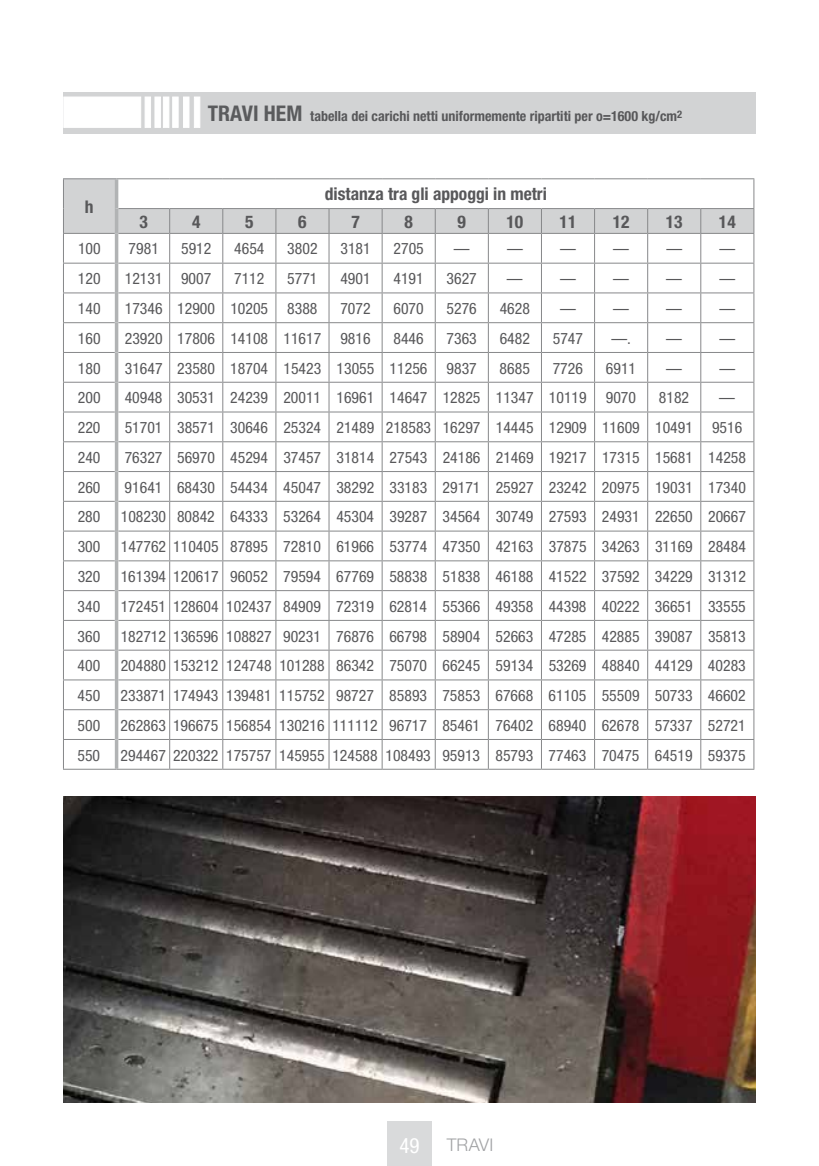
<style>
.page{position:relative;width:819px;height:1166px;background:#fff}
.page>*{position:absolute;margin:0;border:0;box-sizing:border-box;transform-origin:0 0}
.t1{font:condensed 21px "Helvetica Neue";color:#fff}
.t2{font:700 condensed 17.5px "Helvetica Neue";color:#58585a}
.t3{font:300 17.5px "Helvetica Neue";letter-spacing:.01em;color:#a1a2a4}
.t4{font:condensed 15.75px "Helvetica Neue";color:#58585a}
.t5{font:700 condensed 14px "Helvetica Neue";color:#58585a}
.s1{font-size:21.7px;color:#5a5b5d}
</style>
<div class="page">
<img style="left:63px;top:796px;width:693px;height:307px">
<hr style="left:63px;top:178px;width:54px;height:1px;background:#87888a">
<hr style="left:117px;top:178px;width:53px;height:1px;background:#87888a">
<hr style="left:170px;top:178px;width:53px;height:1px;background:#87888a">
<hr style="left:223px;top:178px;width:53px;height:1px;background:#87888a">
<hr style="left:276px;top:178px;width:53px;height:1px;background:#87888a">
<hr style="left:329px;top:178px;width:53px;height:1px;background:#87888a">
<hr style="left:382px;top:178px;width:53px;height:1px;background:#87888a">
<hr style="left:435px;top:178px;width:53px;height:1px;background:#87888a">
<hr style="left:488px;top:178px;width:53px;height:1px;background:#87888a">
<hr style="left:541px;top:178px;width:53px;height:1px;background:#87888a">
<hr style="left:594px;top:178px;width:53px;height:1px;background:#87888a">
<hr style="left:647px;top:178px;width:53px;height:1px;background:#87888a">
<hr style="left:700px;top:178px;width:54px;height:1px;background:#87888a">
<svg style="left:63px;top:179px;width:691px;height:590px"></svg>
<hr style="left:63px;top:769px;width:54px;height:1px;background:#87888a">
<hr style="left:117px;top:769px;width:53px;height:1px;background:#87888a">
<hr style="left:170px;top:769px;width:53px;height:1px;background:#87888a">
<hr style="left:223px;top:769px;width:53px;height:1px;background:#87888a">
<hr style="left:276px;top:769px;width:53px;height:1px;background:#87888a">
<hr style="left:329px;top:769px;width:53px;height:1px;background:#87888a">
<hr style="left:382px;top:769px;width:53px;height:1px;background:#87888a">
<hr style="left:435px;top:769px;width:53px;height:1px;background:#87888a">
<hr style="left:488px;top:769px;width:53px;height:1px;background:#87888a">
<hr style="left:541px;top:769px;width:53px;height:1px;background:#87888a">
<hr style="left:594px;top:769px;width:53px;height:1px;background:#87888a">
<hr style="left:647px;top:769px;width:53px;height:1px;background:#87888a">
<hr style="left:700px;top:769px;width:54px;height:1px;background:#87888a">
<hr style="left:115px;top:179px;width:3px;height:30px;background:#b1b3b4">
<hr style="left:115px;top:209px;width:3px;height:24px;background:#b1b3b4">
<hr style="left:115px;top:233px;width:3px;height:30px;background:#b1b3b4">
<hr style="left:115px;top:263px;width:3px;height:30px;background:#b1b3b4">
<hr style="left:115px;top:293px;width:3px;height:30px;background:#b1b3b4">
<hr style="left:115px;top:323px;width:3px;height:29px;background:#b1b3b4">
<hr style="left:115px;top:352px;width:3px;height:30px;background:#b1b3b4">
<hr style="left:115px;top:382px;width:3px;height:30px;background:#b1b3b4">
<hr style="left:115px;top:412px;width:3px;height:30px;background:#b1b3b4">
<hr style="left:115px;top:442px;width:3px;height:29px;background:#b1b3b4">
<hr style="left:115px;top:471px;width:3px;height:30px;background:#b1b3b4">
<hr style="left:115px;top:501px;width:3px;height:30px;background:#b1b3b4">
<hr style="left:115px;top:531px;width:3px;height:30px;background:#b1b3b4">
<hr style="left:115px;top:561px;width:3px;height:30px;background:#b1b3b4">
<hr style="left:115px;top:591px;width:3px;height:29px;background:#b1b3b4">
<hr style="left:115px;top:620px;width:3px;height:30px;background:#b1b3b4">
<hr style="left:115px;top:650px;width:3px;height:30px;background:#b1b3b4">
<hr style="left:115px;top:680px;width:3px;height:30px;background:#b1b3b4">
<hr style="left:115px;top:710px;width:3px;height:29px;background:#b1b3b4">
<hr style="left:115px;top:739px;width:3px;height:30px;background:#b1b3b4">
<div style="left:63px;top:92px;width:693px;height:41px;background:#d2d3d4"></div>
<div style="left:194px;top:97px;width:6px;height:31px;background:#fff"></div>
<div style="left:183px;top:97px;width:6px;height:31px;background:#fff"></div>
<div style="left:172px;top:97px;width:6px;height:31px;background:#fff"></div>
<div style="left:163px;top:97px;width:6px;height:31px;background:#fff"></div>
<div style="left:155px;top:97px;width:6px;height:31px;background:#fff"></div>
<div style="left:145px;top:97px;width:6px;height:31px;background:#fff"></div>
<div style="left:63px;top:97px;width:78px;height:31px;background:#fff"></div>
<div style="left:387px;top:1121px;width:45px;height:45px;background:#d9dadb"></div>
<p class="t2" style="left:85px;top:196px;width:10px">h</p>
<p class="t5" style="left:208px;top:108px;width:476px"><span class="s1">TRAVI HEM</span> tabella dei carichi netti uniformemente ripartiti per o=1600 kg/cm<sup>2</sup></p>
<p class="t2" style="left:325px;top:184px;width:224px">distanza tra gli appoggi in metri</p>
<p class="t2" style="left:140px;top:211px;width:10px">3</p>
<p class="t2" style="left:192px;top:211px;width:10px">4</p>
<p class="t2" style="left:245px;top:211px;width:10px">5</p>
<p class="t2" style="left:298px;top:211px;width:10px">6</p>
<p class="t2" style="left:351px;top:211px;width:10px">7</p>
<p class="t2" style="left:404px;top:211px;width:10px">8</p>
<p class="t2" style="left:457px;top:211px;width:10px">9</p>
<p class="t2" style="left:506px;top:211px;width:18px">10</p>
<p class="t2" style="left:559px;top:211px;width:18px">11</p>
<p class="t2" style="left:612px;top:211px;width:18px">12</p>
<p class="t2" style="left:665px;top:211px;width:18px">13</p>
<p class="t2" style="left:719px;top:211px;width:18px">14</p>
<p class="t4" style="left:78px;top:240px;width:24px">100</p>
<p class="t4" style="left:129px;top:240px;width:32px">7981</p>
<p class="t4" style="left:181px;top:240px;width:32px">5912</p>
<p class="t4" style="left:234px;top:240px;width:32px">4654</p>
<p class="t4" style="left:287px;top:240px;width:32px">3802</p>
<p class="t4" style="left:340px;top:240px;width:32px">3181</p>
<p class="t4" style="left:393px;top:240px;width:32px">2705</p>
<p class="t4" style="left:454px;top:240px;width:70px">— —</p>
<p class="t4" style="left:560px;top:240px;width:70px">— —</p>
<p class="t4" style="left:666px;top:240px;width:70px">— —</p>
<p class="t4" style="left:78px;top:270px;width:24px">120</p>
<p class="t4" style="left:125px;top:270px;width:88px">12131 9007</p>
<p class="t4" style="left:234px;top:270px;width:32px">7112</p>
<p class="t4" style="left:287px;top:270px;width:32px">5771</p>
<p class="t4" style="left:340px;top:270px;width:32px">4901</p>
<p class="t4" style="left:393px;top:270px;width:32px">4191</p>
<p class="t4" style="left:446px;top:270px;width:32px">3627</p>
<p class="t4" style="left:507px;top:270px;width:70px">— —</p>
<p class="t4" style="left:613px;top:270px;width:70px">— —</p>
<p class="t4" style="left:719px;top:270px;width:17px">—</p>
<p class="t4" style="left:78px;top:299px;width:24px">140</p>
<p class="t4" style="left:125px;top:299px;width:194px">17346 12900 10205 8388</p>
<p class="t4" style="left:340px;top:299px;width:32px">7072</p>
<p class="t4" style="left:393px;top:299px;width:32px">6070</p>
<p class="t4" style="left:446px;top:299px;width:32px">5276</p>
<p class="t4" style="left:499px;top:299px;width:32px">4628</p>
<p class="t4" style="left:560px;top:299px;width:70px">— —</p>
<p class="t4" style="left:666px;top:299px;width:70px">— —</p>
<p class="t4" style="left:78px;top:329px;width:24px">160</p>
<p class="t4" style="left:125px;top:329px;width:247px">23920 17806 14108 11617 9816</p>
<p class="t4" style="left:393px;top:329px;width:32px">8446</p>
<p class="t4" style="left:446px;top:329px;width:32px">7363</p>
<p class="t4" style="left:499px;top:329px;width:32px">6482</p>
<p class="t4" style="left:552px;top:329px;width:32px">5747</p>
<p class="t4" style="left:611px;top:329px;width:21px">—.</p>
<p class="t4" style="left:666px;top:329px;width:70px">— —</p>
<p class="t4" style="left:78px;top:359px;width:24px">180</p>
<p class="t4" style="left:125px;top:359px;width:353px">31647 23580 18704 15423 13055 11256 9837</p>
<p class="t4" style="left:499px;top:359px;width:32px">8685</p>
<p class="t4" style="left:552px;top:359px;width:32px">7726</p>
<p class="t4" style="left:606px;top:359px;width:32px">6911</p>
<p class="t4" style="left:666px;top:359px;width:70px">— —</p>
<p class="t4" style="left:78px;top:389px;width:24px">200</p>
<p class="t4" style="left:125px;top:389px;width:513px">40948 30531 24239 20011 16961 14647 12825 11347 10119 9070</p>
<p class="t4" style="left:659px;top:389px;width:32px">8182</p>
<p class="t4" style="left:719px;top:389px;width:17px">—</p>
<p class="t4" style="left:78px;top:418px;width:24px">220</p>
<p class="t4" style="left:125px;top:418px;width:619px">51701 38571 30646 25324 21489 218583 16297 14445 12909 11609 10491 9516</p>
<p class="t4" style="left:78px;top:448px;width:24px">240</p>
<p class="t4" style="left:125px;top:448px;width:622px">76327 56970 45294 37457 31814 27543 24186 21469 19217 17315 15681 14258</p>
<p class="t4" style="left:78px;top:478px;width:24px">260</p>
<p class="t4" style="left:125px;top:478px;width:622px">91641 68430 54434 45047 38292 33183 29171 25927 23242 20975 19031 17340</p>
<p class="t4" style="left:78px;top:508px;width:24px">280</p>
<p class="t4" style="left:121px;top:508px;width:626px">108230 80842 64333 53264 45304 39287 34564 30749 27593 24931 22650 20667</p>
<p class="t4" style="left:78px;top:537px;width:24px">300</p>
<p class="t4" style="left:121px;top:537px;width:626px">147762 110405 87895 72810 61966 53774 47350 42163 37875 34263 31169 28484</p>
<p class="t4" style="left:78px;top:567px;width:24px">320</p>
<p class="t4" style="left:121px;top:567px;width:626px">161394 120617 96052 79594 67769 58838 51838 46188 41522 37592 34229 31312</p>
<p class="t4" style="left:78px;top:597px;width:24px">340</p>
<p class="t4" style="left:121px;top:597px;width:626px">172451 128604 102437 84909 72319 62814 55366 49358 44398 40222 36651 33555</p>
<p class="t4" style="left:78px;top:627px;width:24px">360</p>
<p class="t4" style="left:121px;top:627px;width:626px">182712 136596 108827 90231 76876 66798 58904 52663 47285 42885 39087 35813</p>
<p class="t4" style="left:78px;top:656px;width:24px">400</p>
<p class="t4" style="left:121px;top:656px;width:626px">204880 153212 124748 101288 86342 75070 66245 59134 53269 48840 44129 40283</p>
<p class="t4" style="left:78px;top:686px;width:24px">450</p>
<p class="t4" style="left:121px;top:686px;width:626px">233871 174943 139481 115752 98727 85893 75853 67668 61105 55509 50733 46602</p>
<p class="t4" style="left:77px;top:716px;width:24px">500</p>
<p class="t4" style="left:121px;top:716px;width:626px">262863 196675 156854 130216 111112 96717 85461 76402 68940 62678 57337 52721</p>
<p class="t4" style="left:77px;top:746px;width:24px">550</p>
<p class="t4" style="left:121px;top:746px;width:626px">294467 220322 175757 145955 124588 108493 95913 85793 77463 70475 64519 59375</p>
<h1 class="t1" style="left:399px;top:1133px;width:22px">49</h1>
<p class="t3" style="left:446px;top:1134px;width:48px">TRAVI</p>
</div>
